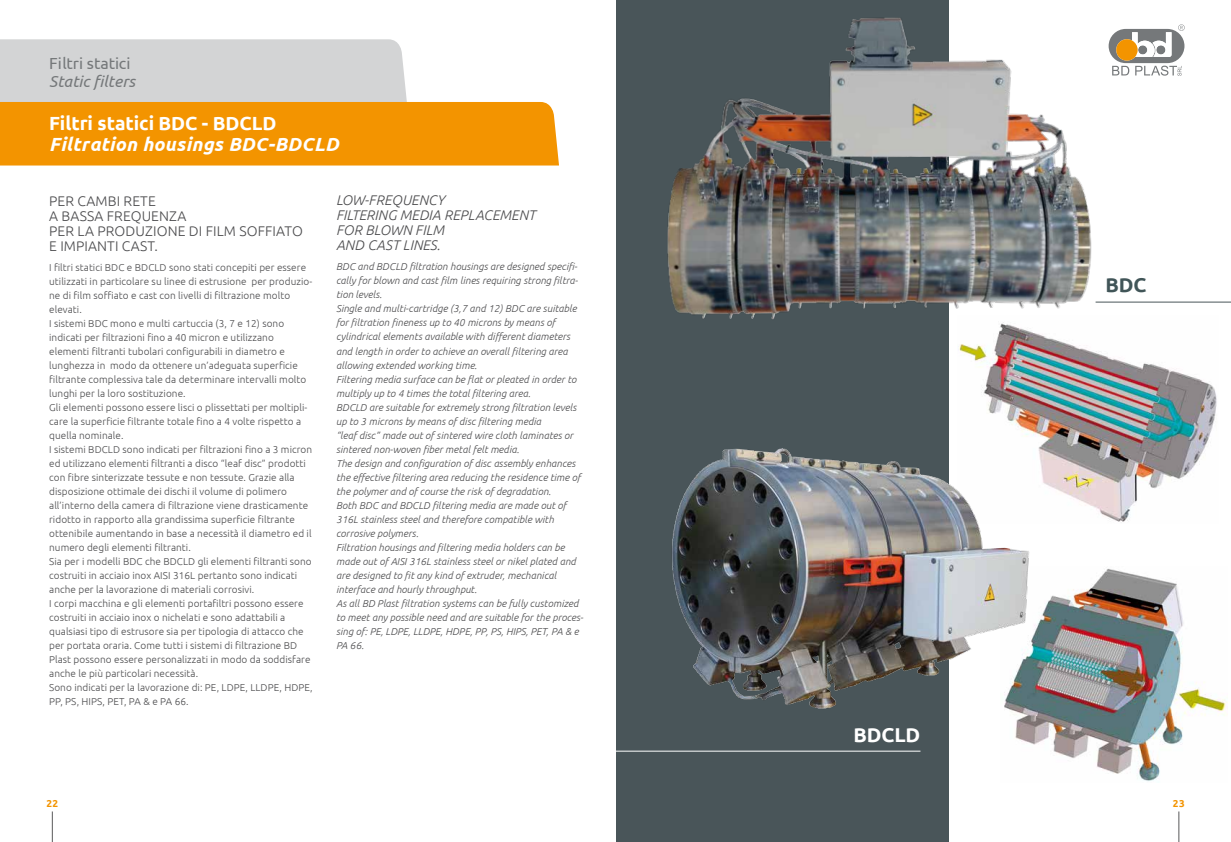
<style>
.page{position:relative;width:1231px;height:842px;background:#fff}
.page>*{position:absolute;margin:0;border:0;box-sizing:border-box;transform-origin:0 0}
.t1{font:700 20px "Ubuntu";letter-spacing:-.005em;color:#fff}
.t2{font:700 20px "Ubuntu";color:#415558}
.t3{font:italic 700 19px "Ubuntu";letter-spacing:.02em;color:#fff}
.t4{font:700 19px "Ubuntu";letter-spacing:-.005em;color:#fff}
.t5{font:16px "Ubuntu";letter-spacing:-.005em;color:#75787a}
.t6{font:italic 16px "Ubuntu";color:#75787a}
.t7{font:300 14px/15px "Ubuntu";letter-spacing:.01em;color:#4b4b4d}
.t8{font:italic 300 14px/15px "Ubuntu";letter-spacing:.005em;color:#4b4b4d}
.t9{font:300 10px/14px "Ubuntu";letter-spacing:.01em;color:#4b4b4d}
.t10{font:italic 300 10px/14px "Ubuntu";letter-spacing:.005em;color:#4b4b4d}
.t11{font:700 10px "Ubuntu";color:#f39400}
</style>
<div class="page">
<svg style="left:0;top:39px;width:559px;height:127px;background:#e9ba71"></svg>
<div style="left:616px;top:0;width:332px;height:842px;background:#495559"></div>
<hr style="left:52px;top:811px;width:1px;height:31px;background:#58585a">
<hr style="left:1178px;top:811px;width:1px;height:31px;background:#58585a">
<img style="left:667px;top:11px;width:431px;height:332px">
<img style="left:957px;top:316px;width:260px;height:206px">
<img style="left:1013px;top:568px;width:214px;height:214px">
<img style="left:672px;top:445px;width:360px;height:267px">
<hr style="left:613px;top:751px;width:307px;height:1px;background:#fff">
<hr style="left:1095px;top:302px;width:135px;height:1px;background:#495559">
<svg style="left:1108px;top:24px;width:76px;height:52px"></svg>
<h3 class="t5" style="left:49px;top:54px;width:83px">Filtri statici</h3>
<h3 class="t6" style="left:49px;top:72px;width:87px">Static filters</h3>
<h2 class="t4" style="left:49px;top:112px;width:229px">Filtri statici BDC - BDCLD</h2>
<h2 class="t3" style="left:49px;top:133px;width:291px">Filtration housings BDC-BDCLD</h2>
<h3 class="t7" style="left:49px;top:193px;width:255px">PER CAMBI RETE<br>A BASSA FREQUENZA<br>PER LA PRODUZIONE DI FILM SOFFIATO<br>E IMPIANTI CAST.</h3>
<p class="t9" style="left:49px;top:260px;width:265px">I filtri statici BDC e BDCLD sono stati concepiti per essere utilizzati in particolare su linee di estrusione per produzio&shy;ne di film soffiato e cast con livelli di filtrazione molto elevati.<br>I sistemi BDC mono e multi cartuccia (3, 7 e 12) sono indicati per filtrazioni fino a 40 micron e utilizzano elementi filtranti tubolari configurabili in diametro e lunghezza in modo da ottenere un’adeguata superficie filtrante complessiva tale da determinare intervalli molto lunghi per la loro sostituzione.<br>Gli elementi possono essere lisci o plissettati per moltipli&shy;care la superficie filtrante totale fino a 4 volte rispetto a quella nominale.<br>I sistemi BDCLD sono indicati per filtrazioni fino a 3 micron ed utilizzano elementi filtranti a disco “leaf disc” prodotti con fibre sinterizzate tessute e non tessute. Grazie alla disposizione ottimale dei dischi il volume di polimero all’interno della camera di filtrazione viene drasticamente ridotto in rapporto alla grandissima superficie filtrante ottenibile aumentando in base a necessità il diametro ed il numero degli elementi filtranti.<br>Sia per i modelli BDC che BDCLD gli elementi filtranti sono costruiti in acciaio inox AISI 316L pertanto sono indicati anche per la lavorazione di materiali corrosivi.<br>I corpi macchina e gli elementi portafiltri possono essere costruiti in acciaio inox o nichelati e sono adattabili a qualsiasi tipo di estrusore sia per tipologia di attacco che per portata oraria. Come tutti i sistemi di filtrazione BD Plast possono essere personalizzati in modo da soddisfare anche le più particolari necessità.<br>Sono indicati per la lavorazione di: PE, LDPE, LLDPE, HDPE, PP, PS, HIPS, PET, PA &amp; e PA 66.</p>
<h3 class="t8" style="left:336px;top:193px;width:201px">LOW-FREQUENCY<br>FILTERING MEDIA REPLACEMENT<br>FOR BLOWN FILM<br>AND CAST LINES.</h3>
<p class="t10" style="left:336px;top:260px;width:248px">BDC and BDCLD filtration housings are designed specifi&shy;cally for blown and cast film lines requiring strong filtra&shy;tion levels.<br>Single and multi-cartridge (3,7 and 12) BDC are suitable for filtration fineness up to 40 microns by means of cylindrical elements available with different diameters and length in order to achieve an overall filtering area allowing extended working time.<br>Filtering media surface can be flat or pleated in order to multiply up to 4 times the total filtering area.<br>BDCLD are suitable for extremely strong filtration levels up to 3 microns by means of disc filtering media<br>“leaf disc” made out of sintered wire cloth laminates or sintered non-woven fiber metal felt media.<br>The design and configuration of disc assembly enhances the effective filtering area reducing the residence time of the polymer and of course the risk of degradation.<br>Both BDC and BDCLD filtering media are made out of 316L stainless steel and therefore compatible with corrosive polymers.<br>Filtration housings and filtering media holders can be made out of AISI 316L stainless steel or nikel plated and are designed to fit any kind of extruder, mechanical interface and hourly throughput.<br>As all BD Plast filtration systems can be fully customized to meet any possible need and are suitable for the proces&shy;sing of: PE, LDPE, LLDPE, HDPE, PP, PS, HIPS, PET, PA &amp; e PA 66.</p>
<h1 class="t1" style="left:853px;top:723px;width:68px">BDCLD</h1>
<h1 class="t2" style="left:1105px;top:273px;width:42px">BDC</h1>
<p class="t11" style="left:46px;top:798px;width:13px">22</p>
<p class="t11" style="left:1172px;top:798px;width:13px">23</p>
</div>
